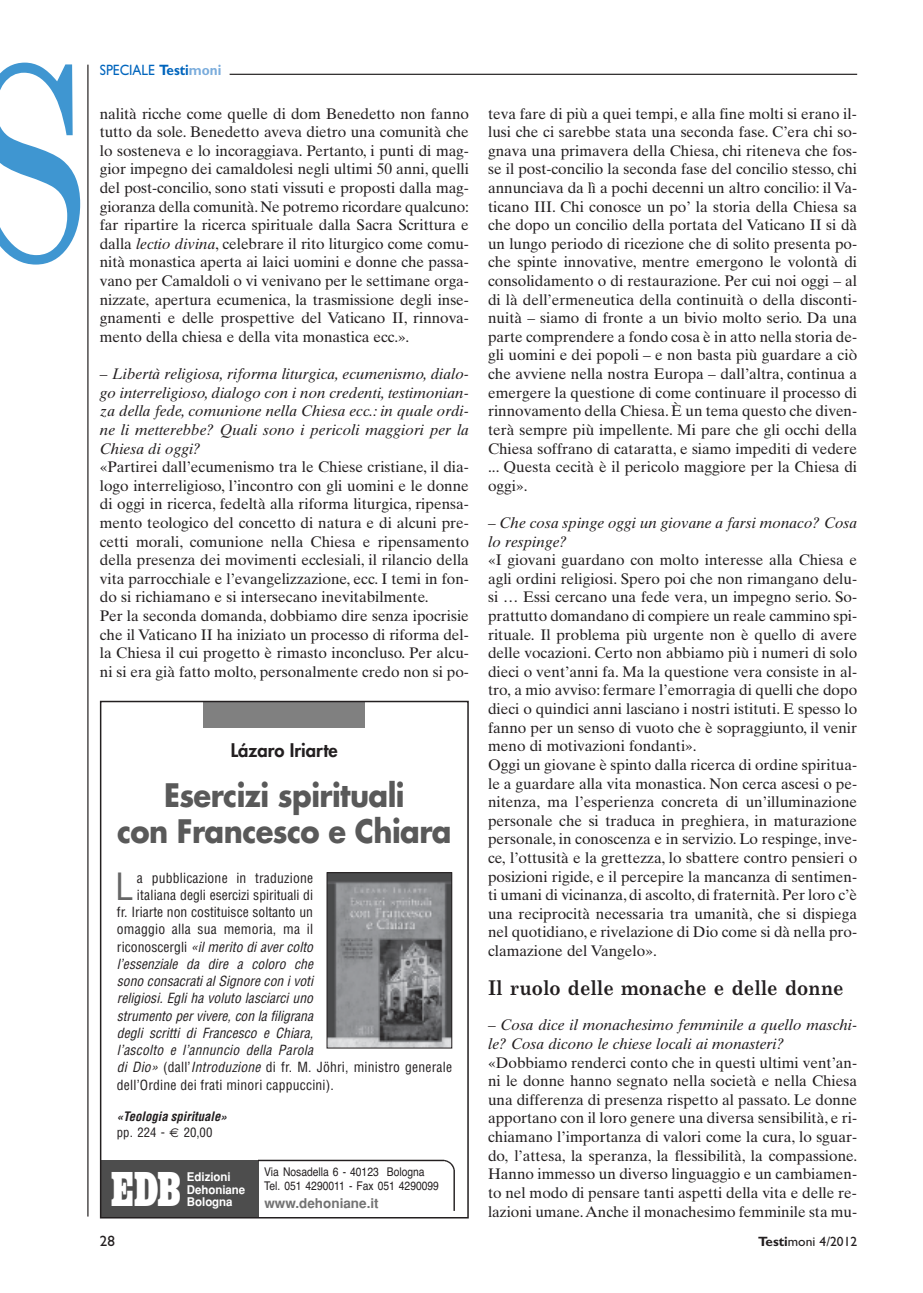
<style>
.page{position:relative;width:923px;height:1293px;background:#fff}
.page>*{position:absolute;margin:0;border:0;box-sizing:border-box;transform-origin:0 0}
.t1{font:51px "Egyptian EF Bold Condensed+WYKYTA";color:#fff;scale:.92 1}
.t2{font:36.6px "Helvetica Condensed+EIZKLK";color:#666}
.t3{font:31.5px/36px "Futura Bold+UFFNNT";letter-spacing:-.02em;color:#595959;text-align:center;scale:.92 1}
.t4{font:700 20.25px "Century Schoolbook";color:#231f20;scale:.9 1}
.t5{font:18.3px "Futura Heavy+OJGNUR";color:#231f20}
.t6{font:15.3px/18.6px "Times Ten";color:#231f20;text-align:justify}
.t7{font:italic 15.3px/18.6px "Times Ten";color:#231f20}
.t8{font:15px "Gill Sans";color:#0065bd;scale:.9 1}
.t9{font:15px "Gill Sans";color:#231f20}
.t10{font:italic 13.65px "Helvetica Condensed+EIZKLK";color:#231f20}
.t11{font:13.65px "Helvetica Condensed+EIZKLK";letter-spacing:.015em;color:#231f20}
.t12{font:13.5px "Helvetica Bold+XNZVPQ";color:#737373}
.t13{font:13.5px "Gill Sans";color:#231f20}
.t14{font:italic 12.75px "Helvetica Condensed Bold+UEETUT";color:#231f20}
.t15{font:12.75px "Helvetica Condensed+EIZKLK";color:#231f20}
.t16{font:12px/13.5px "Helvetica+QQHVFW";color:#231f20;scale:.86 1}
.t17{font:12px/12.3px "Helvetica Bold+XNZVPQ";letter-spacing:-.005em;color:#fff;scale:.96 1}
.s1{font-weight:700}
.s2{font-weight:700;color:#7aacdc}
.s3{font-style:italic}
.s4{font-style:normal}
.s5{font-family:"Euro Sans Regular+EPJVBV"}
</style>
<div class="page">
<hr style="left:229px;top:74px;width:628px;height:1px;background:#231f20">
<hr style="left:87px;top:65px;width:1px;height:1151px;background:#231f20">
<svg style="left:0;top:63px;width:80px;height:201px"></svg>
<img style="left:328px;top:874px;width:122px;height:172px">
<div style="left:326px;top:872px;width:126px;height:176px;border:1px solid #231f20"></div>
<div style="left:101px;top:1160px;width:158px;height:56px;background:#4d4d4d"></div>
<img style="left:259px;top:1159px;width:200px;height:60px">
<div style="left:203px;top:702px;width:162px;height:25px;background:#808080"></div>
<div style="left:100px;top:700px;width:368px;height:518px;border:2px solid #231f20"></div>
<p class="t8" style="left:100px;top:65px;width:137px">SPECIALE <span class="s1">Testi</span><span class="s2">moni</span></p>
<p class="t6" style="left:100px;top:106px;width:370px">nalità ricche come quelle di dom Benedetto non fanno tutto da sole. Benedetto aveva dietro una comunità che lo sosteneva e lo incoraggiava. Pertanto, i punti di mag&shy;gior impegno dei camaldolesi negli ultimi 50 anni, quelli del post-concilio, sono stati vissuti e proposti dalla mag&shy;gioranza della comunità. Ne potremo ricordare qualcuno: far ripartire la ricerca spirituale dalla Sacra Scrittura e dalla <span class="s3">lectio divina</span>, celebrare il rito liturgico come comu&shy;nità monastica aperta ai laici uomini e donne che passa&shy;vano per Camaldoli o vi venivano per le settimane orga&shy;nizzate, apertura ecumenica, la trasmissione degli inse&shy;gnamenti e delle prospettive del Vaticano II, rinnova&shy;mento della chiesa e della vita monastica ecc.».</p>
<p class="t7" style="left:100px;top:366px;width:370px;text-align:justify"><span class="s4">–</span> Libertà religiosa, riforma liturgica, ecumenismo, dialo&shy;go interreligioso, dialogo con i non credenti, testimonian&shy;za della fede, comunione nella Chiesa ecc.: in quale ordi&shy;ne li metterebbe? Quali sono i pericoli maggiori per la Chiesa di oggi?</p>
<p class="t6" style="left:100px;top:459px;width:370px;text-align:left">«Partirei dall’ecumenismo tra le Chiese cristiane, il dia&shy;logo interreligioso, l’incontro con gli uomini e le donne di oggi in ricerca, fedeltà alla riforma liturgica, ripensa&shy;mento teologico del concetto di natura e di alcuni pre&shy;cetti morali, comunione nella Chiesa e ripensamento della presenza dei movimenti ecclesiali, il rilancio della vita parrocchiale e l’evangelizzazione, ecc. I temi in fon&shy;do si richiamano e si intersecano inevitabilmente.<br>Per la seconda domanda, dobbiamo dire senza ipocrisie che il Vaticano II ha iniziato un processo di riforma del&shy;la Chiesa il cui progetto è rimasto inconcluso. Per alcu&shy;ni si era già fatto molto, personalmente credo non si po-</p>
<p class="t5" style="left:231px;top:737px;width:108px">Lázaro Iriarte</p>
<h3 class="t3" style="left:117px;top:776px;width:365px">Esercizi spirituali<br>con Francesco e Chiara</h3>
<h2 class="t2" style="left:115px;top:871px;width:20px">L</h2>
<p class="t11" style="left:137px;top:871px;width:178px">a pubblicazione in traduzione</p>
<p class="t11" style="left:137px;top:889px;width:178px">italiana degli esercizi spirituali di</p>
<p class="t11" style="left:117px;top:906px;width:198px">fr. Iriarte non costituisce soltanto un</p>
<p class="t11" style="left:117px;top:923px;width:198px">omaggio alla sua memoria, ma il</p>
<p class="t10" style="left:117px;top:940px;width:200px"><span class="s4">r i c o n o s c e r g l i</span> «il merito di aver colto</p>
<p class="t10" style="left:117px;top:958px;width:200px">l’essenziale da dire a coloro che</p>
<p class="t10" style="left:117px;top:975px;width:200px">sono consacratialSignore con ivoti</p>
<p class="t10" style="left:117px;top:992px;width:200px">religiosi. Egli ha voluto lasciarci uno</p>
<p class="t10" style="left:117px;top:1009px;width:200px">strumento pervivere,con la filigrana</p>
<p class="t10" style="left:117px;top:1027px;width:200px">degli scritti di Francesco e Chiara,</p>
<p class="t10" style="left:117px;top:1044px;width:200px">l’ascolto e l’annuncio della Parola</p>
<p class="t11" style="left:117px;top:1061px;width:336px"><span class="s3">di Dio»</span> (dall’<span class="s3">Introduzione</span> di fr. M. Jöhri, ministro generale</p>
<p class="t11" style="left:117px;top:1078px;width:218px">dell’Ordine dei frati minori cappuccini).</p>
<p class="t14" style="left:117px;top:1109px;width:111px">«Teologia spirituale»</p>
<p class="t15" style="left:117px;top:1126px;width:97px">pp. 224 - <span class="s5">€</span> 20,00</p>
<p class="t17" style="left:187px;top:1171px;width:62px">Edizioni<br>Dehoniane</p>
<p class="t16" style="left:264px;top:1166px;width:205px">Via Nosadella 6 - 40123 Bologna<br>Tel. 051 4290011 - Fax 051 4290099</p>
<p class="t12" style="left:264px;top:1198px;width:116px">www.dehoniane.it</p>
<h1 class="t1" style="left:111px;top:1162px;width:78px">EDB</h1>
<p class="t17" style="left:187px;top:1196px;width:49px">Bologna</p>
<p class="t6" style="left:488px;top:106px;width:370px">teva fare di più a quei tempi, e alla fine molti si erano il&shy;lusi che ci sarebbe stata una seconda fase. C’era chi so&shy;gnava una primavera della Chiesa, chi riteneva che fos&shy;se il post-concilio la seconda fase del concilio stesso, chi annunciava da lì a pochi decenni un altro concilio: il Va&shy;ticano III. Chi conosce un po’ la storia della Chiesa sa che dopo un concilio della portata del Vaticano II si dà un lungo periodo di ricezione che di solito presenta po&shy;che spinte innovative, mentre emergono le volontà di consolidamento o di restaurazione. Per cui noi oggi – al di là dell’ermeneutica della continuità o della disconti&shy;nuità – siamo di fronte a un bivio molto serio. Da una parte comprendere a fondo cosa è in atto nella storia de&shy;gli uomini e dei popoli – e non basta più guardare a ciò che avviene nella nostra Europa – dall’altra, continua a emergere la questione di come continuare il processo di rinnovamento della Chiesa. È un tema questo che diven&shy;terà sempre più impellente. Mi pare che gli occhi della Chiesa soffrano di cataratta, e siamo impediti di vedere ... Questa cecità è il pericolo maggiore per la Chiesa di oggi».</p>
<p class="t7" style="left:488px;top:515px;width:370px"><span class="s4">–</span> Che cosa spinge oggi un giovane a farsi monaco? Cosa lo respinge?</p>
<p class="t6" style="left:488px;top:552px;width:370px;text-align:left">«I giovani guardano con molto interesse alla Chiesa e agli ordini religiosi. Spero poi che non rimangano delu&shy;si … Essi cercano una fede vera, un impegno serio. So&shy;prattutto domandano di compiere un reale cammino spi&shy;rituale. Il problema più urgente non è quello di avere delle vocazioni. Certo non abbiamo più i numeri di solo dieci o vent’anni fa. Ma la questione vera consiste in al&shy;tro, a mio avviso: fermare l’emorragia di quelli che dopo dieci o quindici anni lasciano i nostri istituti. E spesso lo fanno per un senso di vuoto che è sopraggiunto, il venir meno di motivazioni fondanti».<br>Oggi un giovane è spinto dalla ricerca di ordine spiritua&shy;le a guardare alla vita monastica. Non cerca ascesi o pe&shy;nitenza, ma l’esperienza concreta di un’illuminazione personale che si traduca in preghiera, in maturazione personale, in conoscenza e in servizio. Lo respinge, inve&shy;ce, l’ottusità e la grettezza, lo sbattere contro pensieri o posizioni rigide, e il percepire la mancanza di sentimen&shy;ti umani di vicinanza, di ascolto, di fraternità. Per loro c’è una reciprocità necessaria tra umanità, che si dispiega nel quotidiano, e rivelazione di Dio come si dà nella pro&shy;clamazione del Vangelo».</p>
<h3 class="t4" style="left:488px;top:980px;width:396px">Il ruolo delle monache e delle donne</h3>
<p class="t7" style="left:488px;top:1017px;width:370px"><span class="s4">–</span> Cosa dice il monachesimo femminile a quello maschi&shy;le? Cosa dicono le chiese locali ai monasteri?</p>
<p class="t6" style="left:488px;top:1054px;width:370px">«Dobbiamo renderci conto che in questi ultimi vent’an&shy;ni le donne hanno segnato nella società e nella Chiesa una differenza di presenza rispetto al passato. Le donne apportano con il loro genere una diversa sensibilità, e ri&shy;chiamano l’importanza di valori come la cura, lo sguar&shy;do, l’attesa, la speranza, la flessibilità, la compassione.<br>Hanno immesso un diverso linguaggio e un cambiamen&shy;to nel modo di pensare tanti aspetti della vita e delle re&shy;lazioni umane. Anche il monachesimo femminile sta mu-</p>
<p class="t9" style="left:100px;top:1235px;width:16px">28</p>
<p class="t13" style="left:758px;top:1236px;width:101px"><span class="s1">Testi</span>moni 4/2012</p>
</div>
